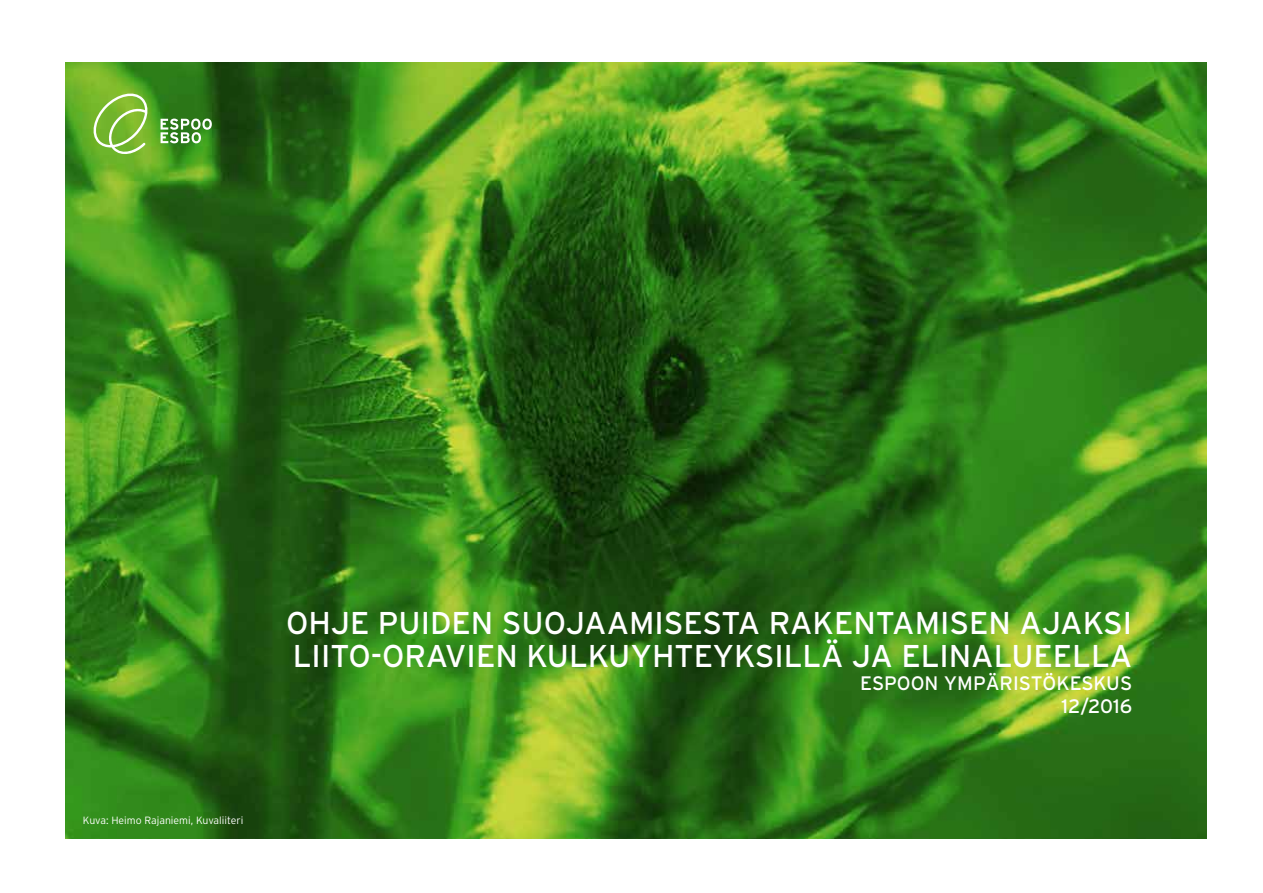
<style>
.page{position:relative;width:1263px;height:893px;background:#fff}
.page>*{position:absolute;margin:0;border:0;box-sizing:border-box;transform-origin:0 0}
.t1{font:31.5px/33px "Interstate";color:#fff}
.t2{font:19.5px/23.4px "Interstate";color:#fff;text-align:right}
.t3{font:300 10.5px "Interstate";color:#fff}
</style>
<div class="page">
<img style="left:65px;top:62px;width:1142px;height:777px">
<svg style="left:161px;top:119px;width:51px;height:24px"></svg>
<svg style="left:90px;top:90px;width:61px;height:67px;background:#8ac14a"></svg>
<p class="t3" style="left:83px;top:814px;width:162px">Kuva: Heimo Rajaniemi, Kuvaliiteri</p>
<p class="t1" style="left:286px;top:606px;width:847px">OHJE PUIDEN SUOJAAMISESTA RAKENTAMISEN AJAKSI<br>LIITO-ORAVIEN KULKUYHTEYKSILLÄ JA ELINALUEELLA</p>
<p class="t2" style="left:860px;top:671px;width:273px">ESPOON YMPÄRISTÖKESKUS<br>12/2016</p>
</div>
